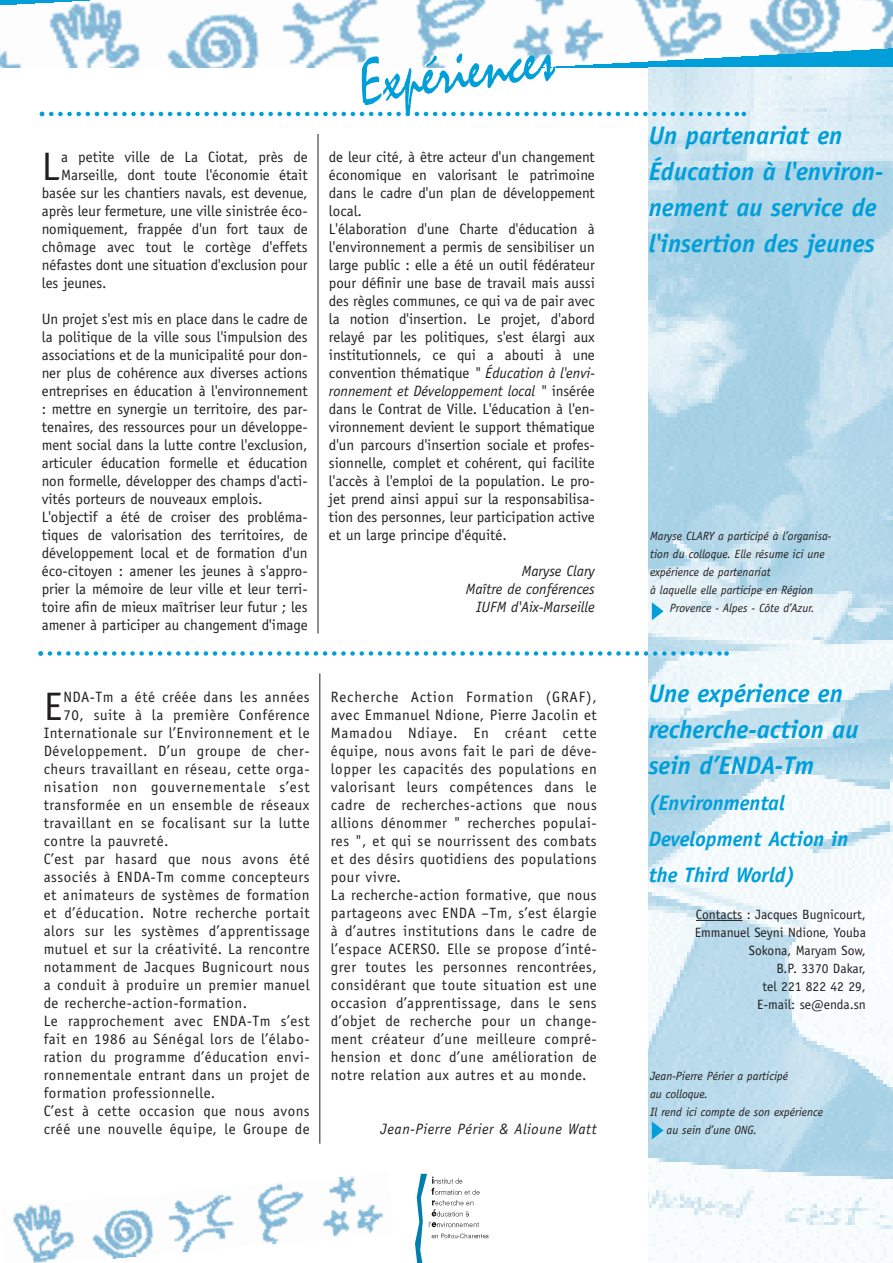
<style>
.page{position:relative;width:893px;height:1263px;background:#fff}
.page>*{position:absolute;margin:0;border:0;box-sizing:border-box;transform-origin:0 0}
.t1{font:63px "Mistral";color:#009fda;scale:.8 1}
.t2{font:39.9px "Officina Sans";color:#231f20}
.t3{font:italic 700 25.5px/36px "Officina Sans";color:#009fda}
.t4{font:italic 700 21px/36px "Officina Sans";color:#009fda}
.t5{font:15px/18px "Officina Sans";color:#231f20}
.t6{font:15px/18px "Officina Sans";letter-spacing:.035em;color:#231f20}
.t7{font:italic 15px/18px "Officina Sans";color:#231f20;text-align:right}
.t8{font:15px "Officina Sans";letter-spacing:.055em;color:#231f20}
.t9{font:italic 15px "Officina Sans";letter-spacing:.035em;color:#231f20}
.t10{font:13.5px/18px "Officina Sans";color:#231f20;text-align:right}
.t11{font:italic 12px/18px "Officina Sans";color:#231f20}
.s1{font-style:italic}
</style>
<div class="page">
<img style="left:648px;top:67px;width:244px;height:1196px">
<img style="left:0;top:0;width:892px;height:67px">
<img style="left:12px;top:1176px;width:372px;height:87px">
<svg style="left:696px;top:920px;width:46px;height:1px"></svg>
<hr style="left:319px;top:673px;width:1px;height:471px;background:#231f20">
<img style="left:428px;top:1176px;width:61px;height:63px">
<svg style="left:415px;top:1174px;width:12px;height:89px"></svg>
<svg style="left:40px;top:112px;width:706px;height:4px"></svg>
<svg style="left:38px;top:651px;width:690px;height:5px"></svg>
<svg style="left:651px;top:1121px;width:12px;height:18px"></svg>
<svg style="left:651px;top:602px;width:12px;height:18px"></svg>
<hr style="left:318px;top:134px;width:1px;height:500px;background:#231f20">
<h2 class="t2" style="left:42px;top:151px;width:19px">L</h2>
<p class="t5" style="left:61px;top:149px;width:248px">a petite ville de La Ciotat, près de</p>
<p class="t5" style="left:61px;top:167px;width:248px">Marseille, dont toute l'économie était</p>
<p class="t5" style="left:42px;top:185px;width:267px">basée sur les chantiers navals, est devenue,</p>
<p class="t5" style="left:42px;top:203px;width:267px">après leur fermeture, une ville sinistrée éco-</p>
<p class="t5" style="left:42px;top:221px;width:267px">nomiquement, frappée d'un fort taux de</p>
<p class="t5" style="left:42px;top:239px;width:267px">chômage avec tout le cortège d'effets</p>
<p class="t5" style="left:42px;top:257px;width:267px">néfastes dont une situation d'exclusion pour</p>
<p class="t5" style="left:42px;top:275px;width:66px">les jeunes.</p>
<p class="t5" style="left:42px;top:311px;width:267px">Un projet s'est mis en place dans le cadre de la politique de la ville sous l'impulsion des associations et de la municipalité pour don&shy;ner plus de cohérence aux diverses actions entreprises en éducation à l'environnement : mettre en synergie un territoire, des par&shy;tenaires, des ressources pour un développe&shy;ment social dans la lutte contre l'exclusion, articuler éducation formelle et éducation non formelle, développer des champs d'acti&shy;vités porteurs de nouveaux emplois.<br>L'objectif a été de croiser des probléma&shy;tiques de valorisation des territoires, de développement local et de formation d'un éco-citoyen : amener les jeunes à s'appro&shy;prier la mémoire de leur ville et leur terri&shy;toire afin de mieux maîtriser leur futur ; les amener à participer au changement d'image</p>
<h1 class="t1" style="left:356px;top:59px;width:245px;rotate:-8deg">Expériences</h1>
<p class="t5" style="left:329px;top:149px;width:267px">de leur cité, à être acteur d'un changement économique en valorisant le patrimoine dans le cadre d'un plan de développement local.<br>L'élaboration d'une Charte d'éducation à l'environnement a permis de sensibiliser un large public : elle a été un outil fédérateur pour définir une base de travail mais aussi des règles communes, ce qui va de pair avec la notion d'insertion. Le projet, d'abord relayé par les politiques, s'est élargi aux institutionnels, ce qui a abouti à une convention thématique <span class="s1">" Éducation à l'envi&shy;ronnement et Développement local "</span> insérée dans le Contrat de Ville. L'éducation à l'en&shy;vironnement devient le support thématique d'un parcours d'insertion sociale et profes&shy;sionnelle, complet et cohérent, qui facilite l'accès à l'emploi de la population. Le pro&shy;jet prend ainsi appui sur la responsabilisa&shy;tion des personnes, leur participation active et un large principe d'équité.</p>
<p class="t7" style="left:465px;top:563px;width:131px">Maryse Clary<br>Maître de conférences<br>IUFM d'Aix-Marseille</p>
<h2 class="t2" style="left:44px;top:691px;width:20px">E</h2>
<p class="t6" style="left:63px;top:689px;width:248px">NDA-Tm a été créée dans les années</p>
<p class="t6" style="left:63px;top:707px;width:248px">70, suite à la première Conférence</p>
<p class="t6" style="left:44px;top:725px;width:267px">Internationale sur l’Environnement et le</p>
<p class="t6" style="left:44px;top:743px;width:267px">Développement. D’un groupe de cher-</p>
<p class="t6" style="left:44px;top:761px;width:267px">cheurs travaillant en réseau, cette orga-</p>
<p class="t8" style="left:44px;top:781px;width:267px">nisation non gouvernementale s’est</p>
<p class="t6" style="left:44px;top:797px;width:267px">transformée en un ensemble de réseaux</p>
<p class="t6" style="left:44px;top:815px;width:267px">travaillant en se focalisant sur la lutte</p>
<p class="t6" style="left:44px;top:833px;width:126px">contre la pauvreté.</p>
<p class="t6" style="left:44px;top:851px;width:267px">C’est par hasard que nous avons été</p>
<p class="t6" style="left:44px;top:869px;width:267px">associés à ENDA-Tm comme concepteurs</p>
<p class="t6" style="left:44px;top:887px;width:267px">et animateurs de systèmes de formation</p>
<p class="t6" style="left:44px;top:905px;width:267px">et d’éducation. Notre recherche portait</p>
<p class="t6" style="left:44px;top:923px;width:267px">alors sur les systèmes d’apprentissage</p>
<p class="t6" style="left:44px;top:941px;width:267px">mutuel et sur la créativité. La rencontre</p>
<p class="t6" style="left:44px;top:959px;width:267px">notamment de Jacques Bugnicourt nous</p>
<p class="t6" style="left:44px;top:977px;width:267px">a conduit à produire un premier manuel</p>
<p class="t6" style="left:44px;top:995px;width:205px">de recherche-action-formation.</p>
<p class="t6" style="left:44px;top:1013px;width:267px">Le rapprochement avec ENDA-Tm s’est</p>
<p class="t6" style="left:44px;top:1031px;width:267px">fait en 1986 au Sénégal lors de l’élabo-</p>
<p class="t6" style="left:44px;top:1049px;width:267px">ration du programme d’éducation envi-</p>
<p class="t6" style="left:44px;top:1067px;width:267px">ronnementale entrant dans un projet de</p>
<p class="t6" style="left:44px;top:1085px;width:173px">formation professionnelle.</p>
<p class="t6" style="left:44px;top:1103px;width:267px">C’est à cette occasion que nous avons</p>
<p class="t6" style="left:44px;top:1121px;width:267px">créé une nouvelle équipe, le Groupe de</p>
<p class="t6" style="left:331px;top:689px;width:267px">Recherche Action Formation (GRAF), avec Emmanuel Ndione, Pierre Jacolin et Mamadou Ndiaye. En créant cette équipe, nous avons fait le pari de déve&shy;lopper les capacités des populations en valorisant leurs compétences dans le cadre de recherches-actions que nous allions dénommer " recherches populai&shy;res ", et qui se nourrissent des combats et des désirs quotidiens des populations pour vivre.<br>La recherche-action formative, que nous partageons avec ENDA –Tm, s’est élargie à d’autres institutions dans le cadre de l’espace ACERSO. Elle se propose d’inté&shy;grer toutes les personnes rencontrées, considérant que toute situation est une occasion d’apprentissage, dans le sens d’objet de recherche pour un change&shy;ment créateur d’une meilleure compré&shy;hension et donc d’une amélioration de notre relation aux autres et au monde.</p>
<p class="t9" style="left:380px;top:1123px;width:218px">Jean-Pierre Périer &amp; Alioune Watt</p>
<h3 class="t3" style="left:648px;top:119px;width:236px">Un partenariat en<br>Éducation à l'environ&shy;nement au service de l'insertion des jeunes</h3>
<p class="t11" style="left:650px;top:528px;width:183px">Maryse CLARY a participé à l’organisa&shy;tion du colloque. Elle résume ici une expérience de partenariat<br>à laquelle elle participe en Région</p>
<p class="t11" style="left:670px;top:600px;width:146px">Provence - Alpes - Côte d’Azur.</p>
<h3 class="t3" style="left:648px;top:677px;width:211px">Une expérience en recherche-action au sein d’ENDA-Tm</h3>
<h3 class="t4" style="left:648px;top:787px;width:201px">(Environmental<br>Development Action in the Third World)</h3>
<p class="t10" style="left:695px;top:907px;width:172px">Contacts : Jacques Bugnicourt,<br>Emmanuel Seyni Ndione, Youba<br>Sokona, Maryam Sow,<br>B.P. 3370 Dakar,<br>tel 221 822 42 29,<br>E-mail: se@enda.sn</p>
<p class="t11" style="left:650px;top:1068px;width:140px">Jean-Pierre Périer a participé</p>
<p class="t11" style="left:650px;top:1086px;width:59px">au colloque.</p>
<p class="t11" style="left:650px;top:1104px;width:174px">Il rend ici compte de son expérience</p>
<p class="t11" style="left:666px;top:1122px;width:92px">au sein d’une ONG.</p>
</div>
